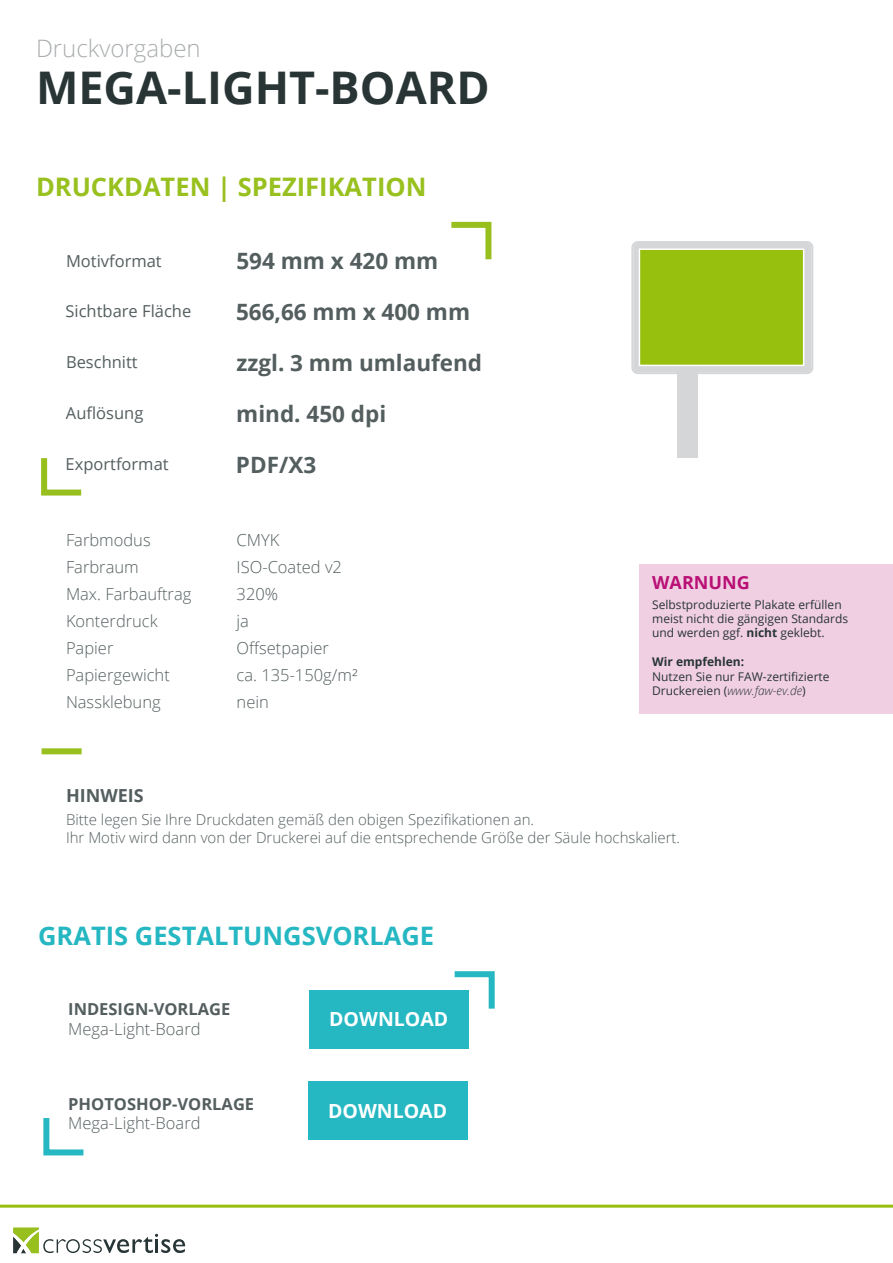
<style>
.page{position:relative;width:893px;height:1263px;background:#fff}
.page>*{position:absolute;margin:0;border:0;box-sizing:border-box;transform-origin:0 0}
.t1{font:700 45px "Open Sans";color:#283534}
.t2{font:700 25.5px "Open Sans";color:#98c01e}
.t3{font:700 25.5px "Open Sans";color:#25b7c2}
.t4{font:300 24px "Open Sans";color:#a9adae}
.t5{font:700 22.5px "Open Sans";color:#545e5f}
.t6{font:700 19.5px "Open Sans";color:#fff}
.t7{font:700 18px "Open Sans";color:#545e5f}
.t8{font:700 18px "Open Sans";color:#b91075}
.t9{font:300 16.5px "Open Sans";color:#545e5f}
.t10{font:16.5px "Open Sans";color:#545e5f}
.t11{font:700 16.5px "Open Sans";color:#545e5f}
.t12{font:300 15px/18px "Open Sans";color:#545e5f}
.t13{font:12px/14.4px "Open Sans";color:#283534}
.t14{font:700 12px "Open Sans";color:#283534}
.s1{font-weight:700}
.s2{font-weight:300;font-style:italic}
</style>
<div class="page">
<svg style="left:41px;top:458px;width:41px;height:38px"></svg>
<svg style="left:451px;top:221px;width:41px;height:39px"></svg>
<svg style="left:43px;top:1118px;width:41px;height:38px"></svg>
<svg style="left:449px;top:971px;width:46px;height:43px"></svg>
<div style="left:309px;top:991px;width:159px;height:58px;background:#25b7c2"></div>
<div style="left:308px;top:1081px;width:159px;height:58px;background:#25b7c2"></div>
<div style="left:42px;top:748px;width:40px;height:6px;background:#98c01e"></div>
<div style="left:677px;top:371px;width:21px;height:87px;background:#d4d6d8"></div>
<svg style="left:631px;top:241px;width:182px;height:133px;background:#d6d8d9"></svg>
<div style="left:639px;top:248px;width:165px;height:118px;background:#97bf0d;border:2px solid #fff"></div>
<div style="left:639px;top:564px;width:254px;height:150px;background:#f1cfe3"></div>
<svg style="left:13px;top:1227px;width:172px;height:26px"></svg>
<hr style="left:0;top:1205px;width:893px;height:3px;background:#97bf0d">
<h3 class="t4" style="left:36px;top:32px;width:166px">Druckvorgaben</h3>
<h1 class="t1" style="left:36px;top:56px;width:455px">MEGA-LIGHT-BOARD</h1>
<h2 class="t2" style="left:36px;top:169px;width:392px">DRUCKDATEN | SPEZIFIKATION</h2>
<p class="t10" style="left:66px;top:249px;width:97px">Motivformat</p>
<h3 class="t5" style="left:236px;top:245px;width:203px">594 mm x 420 mm</h3>
<p class="t10" style="left:66px;top:300px;width:127px">Sichtbare Fläche</p>
<h3 class="t5" style="left:236px;top:296px;width:236px">566,66 mm x 400 mm</h3>
<p class="t10" style="left:66px;top:351px;width:73px">Beschnitt</p>
<h3 class="t5" style="left:236px;top:347px;width:247px">zzgl. 3 mm umlaufend</h3>
<p class="t10" style="left:66px;top:402px;width:79px">Auflösung</p>
<h3 class="t5" style="left:236px;top:398px;width:151px">mind. 450 dpi</h3>
<p class="t10" style="left:66px;top:453px;width:105px">Exportformat</p>
<h3 class="t5" style="left:236px;top:449px;width:82px">PDF/X3</h3>
<p class="t9" style="left:66px;top:528px;width:86px">Farbmodus</p>
<p class="t9" style="left:237px;top:528px;width:44px">CMYK</p>
<p class="t9" style="left:66px;top:555px;width:74px">Farbraum</p>
<p class="t9" style="left:237px;top:555px;width:107px">ISO-Coated v2</p>
<p class="t9" style="left:66px;top:582px;width:127px">Max. Farbauftrag</p>
<p class="t9" style="left:237px;top:582px;width:43px">320%</p>
<p class="t9" style="left:66px;top:609px;width:93px">Konterdruck</p>
<p class="t9" style="left:237px;top:609px;width:14px">ja</p>
<p class="t9" style="left:66px;top:636px;width:49px">Papier</p>
<p class="t9" style="left:237px;top:636px;width:94px">Offsetpapier</p>
<p class="t9" style="left:66px;top:663px;width:105px">Papiergewicht</p>
<p class="t9" style="left:237px;top:663px;width:123px">ca. 135-150g/m²</p>
<p class="t9" style="left:66px;top:690px;width:96px">Nassklebung</p>
<p class="t9" style="left:237px;top:690px;width:34px">nein</p>
<p class="t7" style="left:66px;top:783px;width:79px">HINWEIS</p>
<p class="t8" style="left:652px;top:570px;width:99px">WARNUNG</p>
<p class="t13" style="left:652px;top:597px;width:197px">Selbstproduzierte Plakate erfüllen meist nicht die gängigen Standards und werden ggf. <span class="s1">nicht</span> geklebt.</p>
<p class="t14" style="left:652px;top:653px;width:93px">Wir empfehlen:</p>
<p class="t13" style="left:652px;top:669px;width:179px">Nutzen Sie nur FAW-zertifizierte<br>Druckereien (<span class="s2">www.faw-ev.de</span>)</p>
<p class="t12" style="left:66px;top:810px;width:616px">Bitte legen Sie Ihre Druckdaten gemäß den obigen Spezifikationen an.<br>Ihr Motiv wird dann von der Druckerei auf die entsprechende Größe der Säule hochskaliert.</p>
<h2 class="t3" style="left:38px;top:917px;width:398px">GRATIS GESTALTUNGSVORLAGE</h2>
<p class="t11" style="left:68px;top:998px;width:164px">INDESIGN-VORLAGE</p>
<p class="t9" style="left:68px;top:1018px;width:134px">Mega-Light-Board</p>
<p class="t11" style="left:68px;top:1092px;width:187px">PHOTOSHOP-VORLAGE</p>
<p class="t9" style="left:68px;top:1112px;width:134px">Mega-Light-Board</p>
<p class="t6" style="left:329px;top:1005px;width:121px">DOWNLOAD</p>
<p class="t6" style="left:328px;top:1097px;width:121px">DOWNLOAD</p>
</div>
